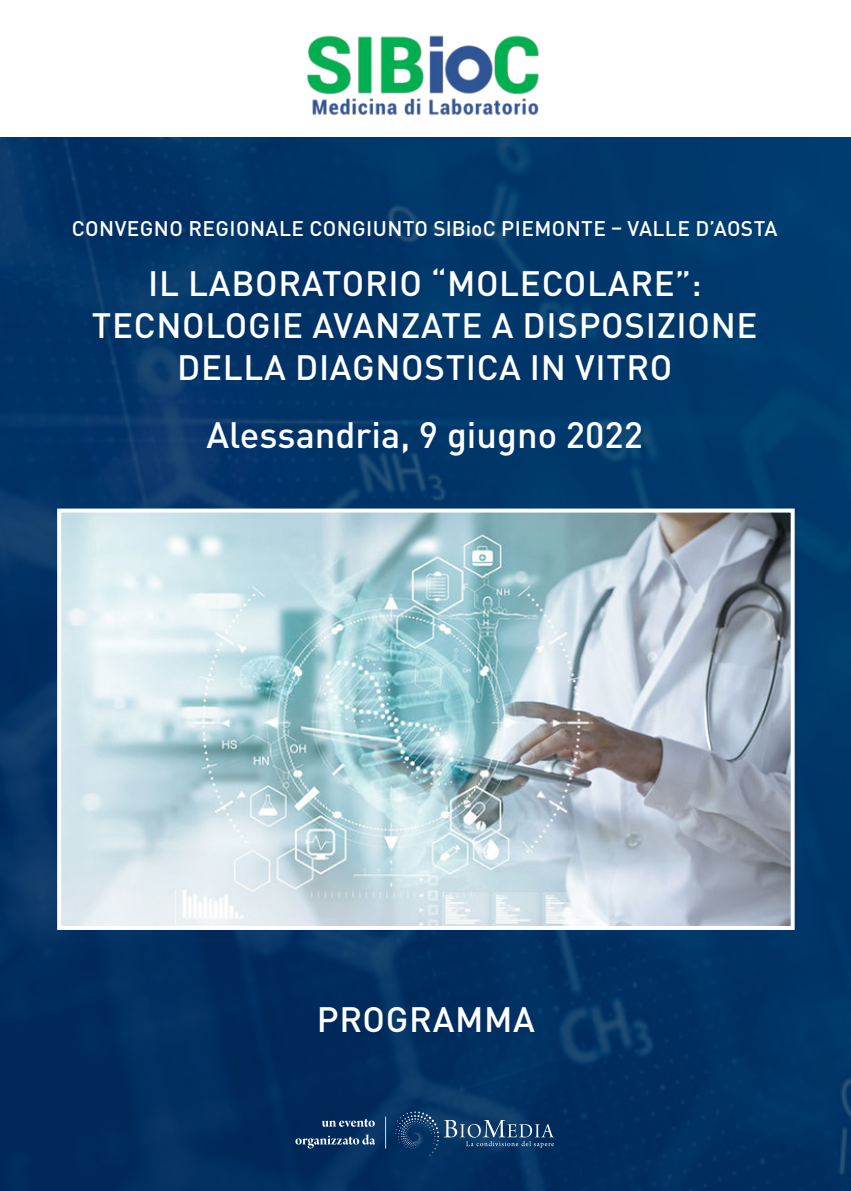
<style>
.page{position:relative;width:851px;height:1191px;background:#fff}
.page>*{position:absolute;margin:0;border:0;box-sizing:border-box;transform-origin:0 0}
.t1{font:500 36.2px "DIN Pro";color:#fff}
.t2{font:500 34.8px/41.8px "DIN Pro";letter-spacing:.02em;color:#fff;text-align:center}
.t3{font:500 20.8px "DIN Pro";letter-spacing:.02em;color:#fff}
</style>
<div class="page">
<img style="left:0;top:137px;width:850px;height:1054px">
<img style="left:62px;top:513px;width:727px;height:412px">
<div style="left:57px;top:508px;width:737px;height:422px;border:4px solid #fff"></div>
<svg style="left:295px;top:1111px;width:259px;height:44px;background:#1c4570"></svg>
<img style="left:307px;top:35px;width:232px;height:81px">
<p class="t3" style="left:72px;top:221px;width:707px">CONVEGNO REGIONALE CONGIUNTO SIBioC PIEMONTE – VALLE D’AOSTA</p>
<p class="t2" style="left:148px;top:267px;width:555px">IL LABORATORIO “MOLECOLARE”:</p>
<p class="t2" style="left:92px;top:308px;width:667px">TECNOLOGIE AVANZATE A DISPOSIZIONE<br>DELLA DIAGNOSTICA IN VITRO</p>
<p class="t1" style="left:206px;top:422px;width:438px">Alessandria, 9 giugno 2022</p>
<p class="t2" style="left:316px;top:1002px;width:220px">PROGRAMMA</p>
</div>
